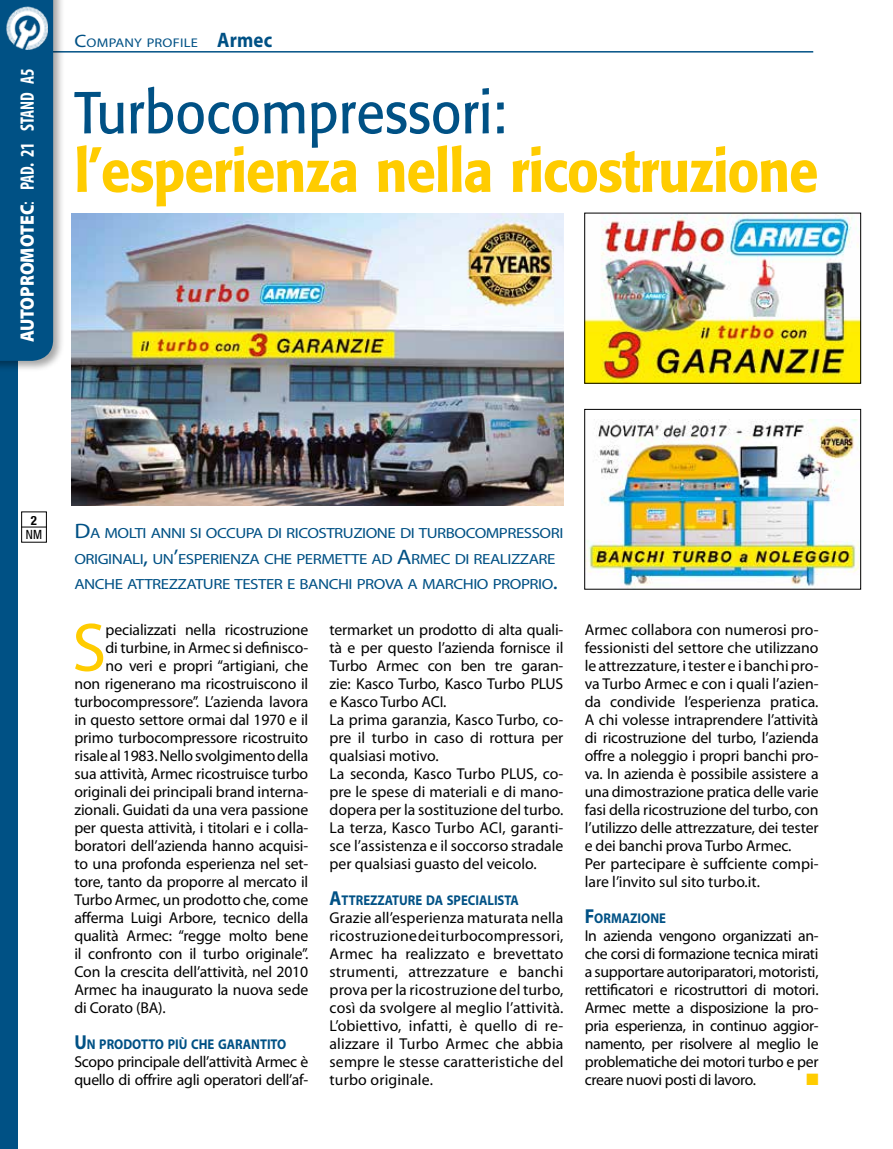
<style>
.page{position:relative;width:893px;height:1149px;background:#fff}
.page>*{position:absolute;margin:0;border:0;box-sizing:border-box;transform-origin:0 0}
.t1{font:69.15px "Myriad Pro";color:#fc0}
.t2{font:500 58.5px "Formata";letter-spacing:-.02em;color:#fc0;scale:.9 1}
.t3{font:58.5px "Formata";color:#005185;scale:.9 1}
.t4{font:700 condensed 19.5px "Myriad Pro";color:#fff;scale:.9 1}
.t5{font:15.75px/18px "Myriad Pro";letter-spacing:-.01em;color:#000}
.t6{font:14.7px/25.5px "Myriad Pro";letter-spacing:-.03em;color:#005185;scale:1.15 1}
.t7{font:700 14.1px "Myriad Pro";color:#005185;scale:.9 1}
.t8{font:condensed 12.75px "Helvetica Neue";color:#000}
.t9{font:700 condensed 12.75px "Helvetica Neue";color:#000}
.t10{font:12.6px "Myriad Pro";letter-spacing:.015em;color:#005185;scale:1.15 1}
.s1{font-weight:900;font-stretch:normal}
.s2{font-weight:400;font-stretch:normal}
.s3{font-size:18px}
.s4{font-weight:700;font-size:21px}
.s5{font-size:21px}
.s6{font-size:20.25px}
</style>
<div class="page">
<div style="left:21px;top:511px;width:26px;height:31px;border:1px solid #000"></div>
<svg style="left:21px;top:526px;width:26px;height:1px"></svg>
<hr style="left:0;top:51px;width:813px;height:2px;background:#005185">
<div style="left:0;top:0;width:17px;height:1148px;background:#005185"></div>
<div style="left:0;top:0;width:65px;height:372px;background:#000;opacity:.35"></div>
<div style="left:0;top:0;width:53px;height:361px;background:#005185"></div>
<img style="left:6px;top:7px;width:42px;height:42px">
<img style="left:72px;top:213px;width:491px;height:292px">
<img style="left:586px;top:419px;width:273px;height:168px">
<div style="left:584px;top:409px;width:277px;height:180px;border:1px solid #000"></div>
<img style="left:586px;top:215px;width:273px;height:166px">
<div style="left:584px;top:213px;width:277px;height:170px;border:1px solid #000"></div>
<p class="t4" style="left:17px;top:342px;width:306px;rotate:-90deg"><span class="s1">AUTOPROMOTEC</span><span class="s2">:</span> PAD. 21 STAND A5</p>
<p class="t10" style="left:74px;top:36px;width:174px"><span class="s3">C</span>OMPANY PROFILE <span class="s4">Armec</span></p>
<h2 class="t3" style="left:74px;top:77px;width:482px">Turbocompressori:</h2>
<h2 class="t2" style="left:74px;top:135px;width:828px">l’esperienza nella ricostruzione</h2>
<p class="t9" style="left:31px;top:512px;width:8px">2</p>
<p class="t8" style="left:26px;top:527px;width:18px">NM</p>
<p class="t6" style="left:74px;top:521px;width:427px"><span class="s5">D</span>A MOLTI ANNI SI OCCUPA DI RICOSTRUZIONE DI TURBOCOMPRESSORI<br>ORIGINALI<span class="s5">,</span> UN<span class="s5">’</span>ESPERIENZA CHE PERMETTE AD <span class="s5">A</span>RMEC DI REALIZZARE<br>ANCHE ATTREZZATURE TESTER E BANCHI PROVA A MARCHIO PROPRIO<span class="s5">.</span></p>
<h1 class="t1" style="left:72px;top:609px;width:36px">S</h1>
<p class="t5" style="left:106px;top:620px;width:204px">pecializzati nella ricostruzione</p>
<p class="t5" style="left:106px;top:638px;width:204px">di turbine, in Armec si definisco-</p>
<p class="t5" style="left:106px;top:656px;width:204px">no veri e propri “artigiani, che</p>
<p class="t5" style="left:74px;top:674px;width:235px">non rigenerano ma ricostruiscono il</p>
<p class="t5" style="left:74px;top:692px;width:235px">turbocompressore”. L’azienda lavora</p>
<p class="t5" style="left:74px;top:710px;width:235px">in questo settore ormai dal 1970 e il</p>
<p class="t5" style="left:74px;top:728px;width:235px">primo turbocompressore ricostruito</p>
<p class="t5" style="left:74px;top:746px;width:235px">risale al 1983. Nello svolgimento della</p>
<p class="t5" style="left:74px;top:764px;width:235px">sua attività, Armec ricostruisce turbo</p>
<p class="t5" style="left:74px;top:782px;width:235px">originali dei principali brand interna-</p>
<p class="t5" style="left:74px;top:800px;width:235px">zionali. Guidati da una vera passione</p>
<p class="t5" style="left:74px;top:818px;width:235px">per questa attività, i titolari e i colla-</p>
<p class="t5" style="left:74px;top:836px;width:235px">boratori dell’azienda hanno acquisi-</p>
<p class="t5" style="left:74px;top:854px;width:235px">to una profonda esperienza nel set-</p>
<p class="t5" style="left:74px;top:872px;width:235px">tore, tanto da proporre al mercato il</p>
<p class="t5" style="left:74px;top:890px;width:235px">Turbo Armec, un prodotto che, come</p>
<p class="t5" style="left:74px;top:908px;width:235px">afferma Luigi Arbore, tecnico della</p>
<p class="t5" style="left:74px;top:926px;width:235px">qualità Armec: “regge molto bene</p>
<p class="t5" style="left:74px;top:944px;width:235px">il confronto con il turbo originale”.</p>
<p class="t5" style="left:74px;top:962px;width:235px">Con la crescita dell’attività, nel 2010</p>
<p class="t5" style="left:74px;top:980px;width:235px">Armec ha inaugurato la nuova sede</p>
<p class="t5" style="left:74px;top:998px;width:93px">di Corato (BA).</p>
<p class="t7" style="left:74px;top:1036px;width:237px"><span class="s6">U</span>N PRODOTTO PIÙ CHE GARANTITO</p>
<p class="t5" style="left:74px;top:1052px;width:235px">Scopo principale dell’attività Armec è quello di offrire agli operatori dell’af-</p>
<p class="t5" style="left:330px;top:620px;width:235px">termarket un prodotto di alta quali&shy;tà e per questo l’azienda fornisce il<br>Turbo Armec con ben tre garan&shy;zie: Kasco Turbo, Kasco Turbo PLUS e Kasco Turbo ACI.<br>La prima garanzia, Kasco Turbo, co&shy;pre il turbo in caso di rottura per qualsiasi motivo.<br>La seconda, Kasco Turbo PLUS, co&shy;pre le spese di materiali e di mano&shy;dopera per la sostituzione del turbo.<br>La terza, Kasco Turbo ACI, garanti&shy;sce l’assistenza e il soccorso stradale per qualsiasi guasto del veicolo.</p>
<p class="t7" style="left:330px;top:892px;width:212px"><span class="s6">A</span>TTREZZATURE DA SPECIALISTA</p>
<p class="t5" style="left:330px;top:908px;width:235px;text-align:justify">Grazie all’esperienza maturata nella ricostruzione dei turbocompressori, Armec ha realizzato e brevettato strumenti, attrezzature e banchi prova per la ricostruzione del turbo, così da svolgere al meglio l’attività.<br>L’obiettivo, infatti, è quello di re&shy;alizzare il Turbo Armec che abbia sempre le stesse caratteristiche del turbo originale.</p>
<p class="t5" style="left:585px;top:620px;width:235px">Armec collabora con numerosi pro&shy;fessionisti del settore che utilizzano le attrezzature, i tester e i banchi pro&shy;va Turbo Armec e con i quali l’azien&shy;da condivide l’esperienza pratica.<br>A chi volesse intraprendere l’attività di ricostruzione del turbo, l’azienda offre a noleggio i propri banchi pro&shy;va. In azienda è possibile assistere a una dimostrazione pratica delle varie fasi della ricostruzione del turbo, con l’utilizzo delle attrezzature, dei tester e dei banchi prova Turbo Armec.<br>Per partecipare è suffciente compi&shy;lare l’invito sul sito turbo.it.</p>
<p class="t7" style="left:585px;top:910px;width:92px"><span class="s6">F</span>ORMAZIONE</p>
<p class="t5" style="left:585px;top:926px;width:235px;text-align:justify">In azienda vengono organizzati an&shy;che corsi di formazione tecnica mirati a supportare autoriparatori, motoristi, rettificatori e ricostruttori di motori.<br>Armec mette a disposizione la pro&shy;pria esperienza, in continuo aggior&shy;namento, per risolvere al meglio le problematiche dei motori turbo e per creare nuovi posti di lavoro.</p>
</div>
